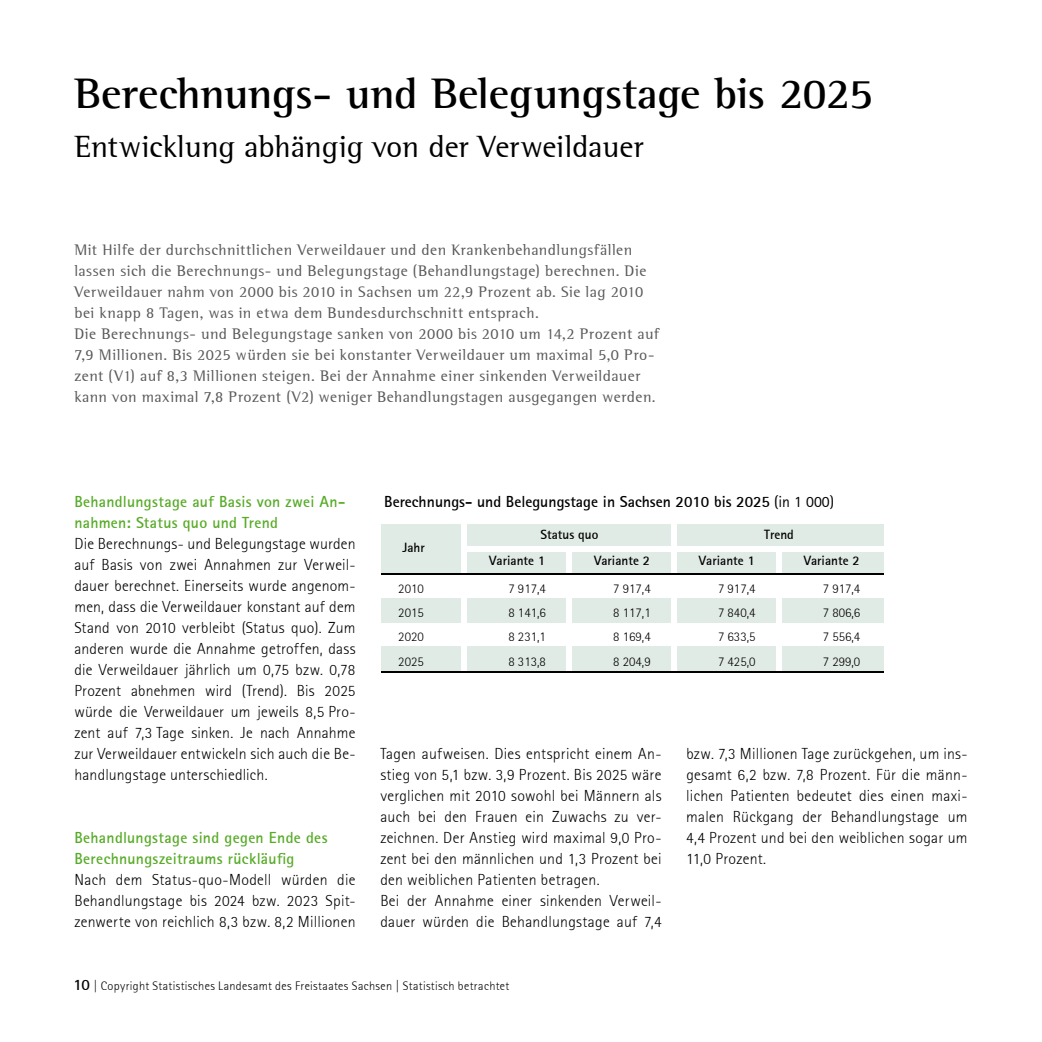
<style>
.page{position:relative;width:1042px;height:1042px;background:#fff}
.page>*{position:absolute;margin:0;border:0;box-sizing:border-box;transform-origin:0 0}
.t1{font:700 43.75px "Rotis Semi Serif";letter-spacing:-.01em;color:#000}
.t2{font:31.5px "Rotis Semi Serif";letter-spacing:-.005em;color:#000}
.t3{font:300 15.75px/21px "Rotis Sans Serif";letter-spacing:.015em;color:#000;text-align:justify}
.t4{font:15.75px/21px "Rotis Semi Serif";letter-spacing:.03em;color:#58585a}
.t5{font:700 15.75px/21px "Rotis Sans Serif";letter-spacing:.02em;color:#57ab27}
.t6{font:700 15.75px "Rotis Sans Serif";color:#000}
.t7{font:300 13.3px "Rotis Sans Serif";color:#000}
.t8{font:700 13.3px "Rotis Sans Serif";color:#000}
.t9{font:300 12.25px "Rotis Sans Serif";letter-spacing:.03em;color:#000}
.s1{font-weight:400}
.s2{font-weight:700;font-size:15.75px}
</style>
<div class="page">
<div style="left:381px;top:524px;width:502px;height:49px;background:#e1ebe5"></div>
<div style="left:381px;top:598px;width:502px;height:24px;background:#e1ebe5"></div>
<div style="left:381px;top:646px;width:502px;height:25px;background:#e1ebe5"></div>
<div style="left:461px;top:524px;width:5px;height:49px;background:#fff"></div>
<div style="left:566px;top:551px;width:5px;height:22px;background:#fff"></div>
<div style="left:671px;top:524px;width:5px;height:49px;background:#fff"></div>
<div style="left:776px;top:551px;width:5px;height:22px;background:#fff"></div>
<div style="left:461px;top:598px;width:5px;height:73px;background:#fff"></div>
<div style="left:671px;top:598px;width:5px;height:73px;background:#fff"></div>
<div style="left:566px;top:598px;width:5px;height:73px;background:#fff"></div>
<div style="left:776px;top:598px;width:5px;height:73px;background:#fff"></div>
<div style="left:466px;top:546px;width:417px;height:5px;background:#fff"></div>
<hr style="left:381px;top:573px;width:502px;height:2px;background:#000">
<hr style="left:381px;top:671px;width:502px;height:1px;background:#000">
<h1 class="t1" style="left:74px;top:67px;width:800px">Berechnungs- und Belegungstage bis 2025</h1>
<h2 class="t2" style="left:74px;top:128px;width:571px">Entwicklung abhängig von der Verweildauer</h2>
<p class="t4" style="left:74px;top:239px;width:586px">Mit Hilfe der durchschnittlichen Verweildauer und den Krankenbehandlungsfällen lassen sich die Berechnungs- und Belegungstage (Behandlungstage) berechnen. Die Verweildauer nahm von 2000 bis 2010 in Sachsen um 22,9 Prozent ab. Sie lag 2010 bei knapp 8 Tagen, was in etwa dem Bundesdurchschnitt entsprach.<br>Die Berechnungs- und Belegungstage sanken von 2000 bis 2010 um 14,2 Prozent auf 7,9 Millionen. Bis 2025 würden sie bei konstanter Verweildauer um maximal 5,0 Pro&shy;zent (V1) auf 8,3 Millionen steigen. Bei der Annahme einer sinkenden Verweildauer kann von maximal 7,8 Prozent (V2) weniger Behandlungstagen ausgegangen werden.</p>
<p class="t5" style="left:74px;top:491px;width:273px">Behandlungstage auf Basis von zwei An&shy;nahmen: Status quo und Trend</p>
<p class="t3" style="left:74px;top:533px;width:283px">Die Berechnungs- und Belegungstage wurden auf Basis von zwei Annahmen zur Verweil&shy;dauer berechnet. Einerseits wurde angenom&shy;men, dass die Verweildauer konstant auf dem Stand von 2010 verbleibt (Status quo). Zum anderen wurde die Annahme getroffen, dass die Verweildauer jährlich um 0,75 bzw. 0,78<br>Prozent abnehmen wird (Trend). Bis 2025 würde die Verweildauer um jeweils 8,5 Pro&shy;zent auf 7,3 Tage sinken. Je nach Annahme zur Verweildauer entwickeln sich auch die Be&shy;handlungstage unterschiedlich.</p>
<p class="t5" style="left:74px;top:827px;width:255px">Behandlungstage sind gegen Ende des<br>Berechnungszeitraums rückläufig</p>
<p class="t3" style="left:74px;top:869px;width:283px">Nach dem Status-quo-Modell würden die Behandlungstage bis 2024 bzw. 2023 Spit&shy;zenwerte von reichlich 8,3 bzw. 8,2 Millionen</p>
<p class="t6" style="left:384px;top:491px;width:451px">Berechnungs- und Belegungstage in Sachsen 2010 bis 2025 <span class="s1">(in 1 000)</span></p>
<p class="t8" style="left:402px;top:539px;width:24px">Jahr</p>
<p class="t8" style="left:540px;top:526px;width:59px">Status quo</p>
<p class="t8" style="left:764px;top:526px;width:31px">Trend</p>
<p class="t8" style="left:489px;top:552px;width:57px">Variante 1</p>
<p class="t8" style="left:594px;top:552px;width:57px">Variante 2</p>
<p class="t8" style="left:699px;top:552px;width:57px">Variante 1</p>
<p class="t8" style="left:804px;top:552px;width:57px">Variante 2</p>
<p class="t7" style="left:398px;top:581px;width:27px">2010</p>
<p class="t7" style="left:508px;top:581px;width:39px">7 917,4</p>
<p class="t7" style="left:613px;top:581px;width:39px">7 917,4</p>
<p class="t7" style="left:718px;top:581px;width:39px">7 917,4</p>
<p class="t7" style="left:823px;top:581px;width:39px">7 917,4</p>
<p class="t7" style="left:398px;top:605px;width:27px">2015</p>
<p class="t7" style="left:508px;top:605px;width:39px">8 141,6</p>
<p class="t7" style="left:613px;top:605px;width:39px">8 117,1</p>
<p class="t7" style="left:718px;top:605px;width:39px">7 840,4</p>
<p class="t7" style="left:823px;top:605px;width:39px">7 806,6</p>
<p class="t7" style="left:398px;top:629px;width:27px">2020</p>
<p class="t7" style="left:508px;top:629px;width:39px">8 231,1</p>
<p class="t7" style="left:613px;top:629px;width:39px">8 169,4</p>
<p class="t7" style="left:718px;top:629px;width:39px">7 633,5</p>
<p class="t7" style="left:823px;top:629px;width:39px">7 556,4</p>
<p class="t7" style="left:398px;top:653px;width:27px">2025</p>
<p class="t7" style="left:508px;top:653px;width:39px">8 313,8</p>
<p class="t7" style="left:613px;top:653px;width:39px">8 204,9</p>
<p class="t7" style="left:718px;top:653px;width:39px">7 425,0</p>
<p class="t7" style="left:823px;top:653px;width:39px">7 299,0</p>
<p class="t3" style="left:380px;top:743px;width:283px;text-align:left">Tagen aufweisen. Dies entspricht einem An&shy;stieg von 5,1 bzw. 3,9 Prozent. Bis 2025 wäre verglichen mit 2010 sowohl bei Männern als auch bei den Frauen ein Zuwachs zu ver&shy;zeichnen. Der Anstieg wird maximal 9,0 Pro&shy;zent bei den männlichen und 1,3 Prozent bei den weiblichen Patienten betragen.<br>Bei der Annahme einer sinkenden Verweil&shy;dauer würden die Behandlungstage auf 7,4</p>
<p class="t3" style="left:686px;top:743px;width:283px">bzw. 7,3 Millionen Tage zurückgehen, um ins&shy;gesamt 6,2 bzw. 7,8 Prozent. Für die männ&shy;lichen Patienten bedeutet dies einen maxi&shy;malen Rückgang der Behandlungstage um 4,4 Prozent und bei den weiblichen sogar um 11,0 Prozent.</p>
<p class="t9" style="left:73px;top:979px;width:437px"><span class="s2">10</span> | Copyright Statistisches Landesamt des Freistaates Sachsen | Statistisch betrachtet</p>
</div>
